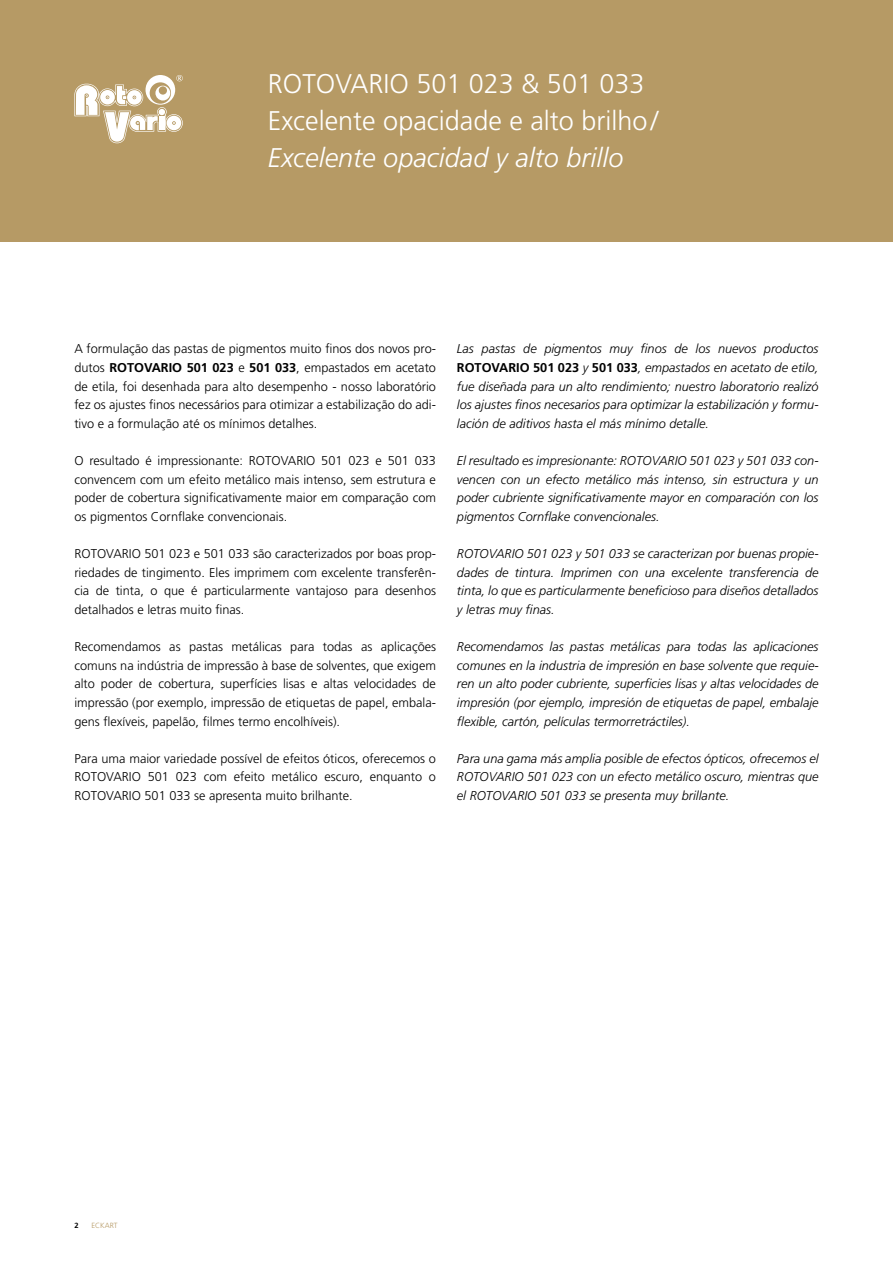
<style>
.page{position:relative;width:893px;height:1263px;background:#fff}
.page>*{position:absolute;margin:0;border:0;box-sizing:border-box;transform-origin:0 0}
.t1{font:300 27px/37.2px "Frutiger LT Std";color:#fff}
.t2{font:italic 300 27px "Frutiger LT Std";color:#fff}
.t3{font:italic 300 12.75px/18.6px "Frutiger LT Std";color:#000;text-align:justify}
.t4{font:300 12.75px/18.6px "Frutiger LT Std";color:#000;text-align:justify}
.t5{font:300 7.5px "Frutiger LT Std";color:#b69a65}
.t6{font:700 7.5px "Frutiger LT Std";color:#000}
.s1{font-weight:700}
.s2{font-weight:700;font-style:normal}
</style>
<div class="page">
<div style="left:0;top:0;width:893px;height:242px;background:#b69a65"></div>
<svg style="left:74px;top:75px;width:109px;height:68px"></svg>
<h1 class="t1" style="left:268px;top:65px;width:392px">ROTOVARIO 501 023 &amp; 501 033<br>Excelente opacidade e alto brilho/</h1>
<h1 class="t2" style="left:268px;top:143px;width:357px">Excelente opacidad y alto brillo</h1>
<p class="t4" style="left:74px;top:340px;width:363px">A formulação das pastas de pigmentos muito finos dos novos pro&shy;dutos <span class="s1">ROTOVARIO 501 023</span> e <span class="s1">501 033</span>, empastados em acetato de etila, foi desenhada para alto desempenho - nosso laboratório fez os ajustes finos necessários para otimizar a estabilização do adi&shy;tivo e a formulação até os mínimos detalhes.</p>
<p class="t4" style="left:74px;top:452px;width:363px">O resultado é impressionante: ROTOVARIO 501 023 e 501 033 convencem com um efeito metálico mais intenso, sem estrutura e poder de cobertura significativamente maior em comparação com os pigmentos Cornflake convencionais.</p>
<p class="t4" style="left:74px;top:545px;width:363px">ROTOVARIO 501 023 e 501 033 são caracterizados por boas prop&shy;riedades de tingimento. Eles imprimem com excelente transferên&shy;cia de tinta, o que é particularmente vantajoso para desenhos detalhados e letras muito finas.</p>
<p class="t4" style="left:74px;top:638px;width:363px">Recomendamos as pastas metálicas para todas as aplicações comuns na indústria de impressão à base de solventes, que exigem alto poder de cobertura, superfícies lisas e altas velocidades de impressão (por exemplo, impressão de etiquetas de papel, embala&shy;gens flexíveis, papelão, filmes termo encolhíveis).</p>
<p class="t4" style="left:74px;top:749px;width:363px">Para uma maior variedade possível de efeitos óticos, oferecemos o ROTOVARIO 501 023 com efeito metálico escuro, enquanto o ROTOVARIO 501 033 se apresenta muito brilhante.</p>
<p class="t3" style="left:457px;top:340px;width:363px">Las pastas de pigmentos muy finos de los nuevos productos <span class="s2">ROTOVARIO 501 023</span> y <span class="s2">501 033</span>, empastados en acetato de etilo, fue diseñada para un alto rendimiento; nuestro laboratorio realizó los ajustes finos necesarios para optimizar la estabilización y formu&shy;lación de aditivos hasta el más mínimo detalle.</p>
<p class="t3" style="left:457px;top:452px;width:363px">El resultado es impresionante: ROTOVARIO 501 023 y 501 033 con&shy;vencen con un efecto metálico más intenso, sin estructura y un poder cubriente significativamente mayor en comparación con los pigmentos Cornflake convencionales.</p>
<p class="t3" style="left:457px;top:545px;width:363px">ROTOVARIO 501 023 y 501 033 se caracterizan por buenas propie&shy;dades de tintura. Imprimen con una excelente transferencia de tinta, lo que es particularmente beneficioso para diseños detallados y letras muy finas.</p>
<p class="t3" style="left:457px;top:638px;width:363px">Recomendamos las pastas metálicas para todas las aplicaciones comunes en la industria de impresión en base solvente que requie&shy;ren un alto poder cubriente, superficies lisas y altas velocidades de impresión (por ejemplo, impresión de etiquetas de papel, embalaje flexible, cartón, películas termorretráctiles).</p>
<p class="t3" style="left:457px;top:749px;width:363px">Para una gama más amplia posible de efectos ópticos, ofrecemos el ROTOVARIO 501 023 con un efecto metálico oscuro, mientras que el ROTOVARIO 501 033 se presenta muy brillante.</p>
<p class="t6" style="left:74px;top:1221px;width:6px">2</p>
<p class="t5" style="left:91px;top:1221px;width:28px">ECKART</p>
</div>
